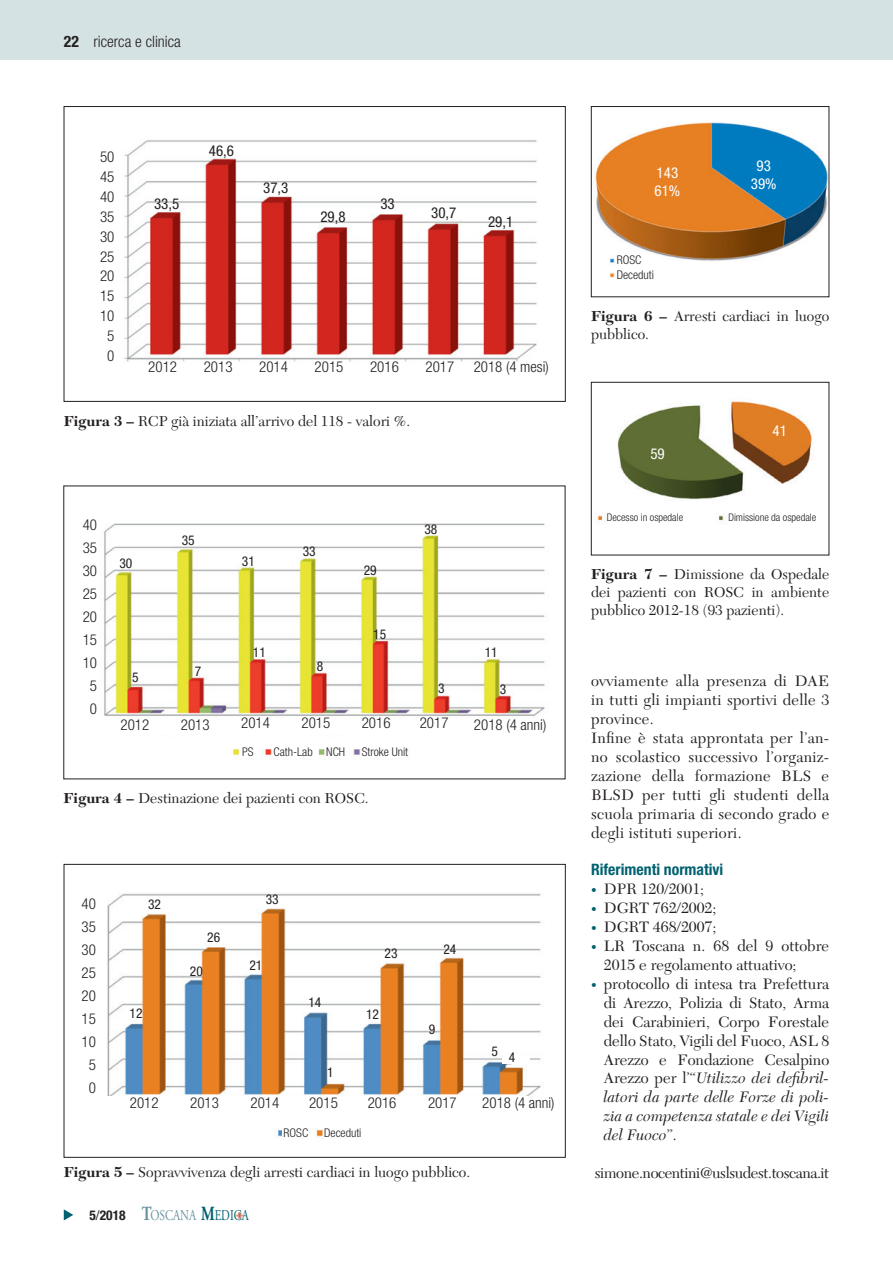
<style>
.page{position:relative;width:893px;height:1263px;background:#fff}
.page>*{position:absolute;margin:0;border:0;box-sizing:border-box;transform-origin:0 0}
.t1{font:15.75px/18.9px "New Caledonia LT Std";color:#231f20}
.t2{font:15.75px/18.9px "New Caledonia LT Std";letter-spacing:.055em;color:#231f20}
.t3{font:300 condensed 15.75px "Helvetica Neue LT Std";color:#231f20}
.t4{font:700 condensed 15.75px "Helvetica Neue LT Std";color:#006170}
.t5{font:15px/18px "New Caledonia LT Std";color:#231f20}
.t6{font:300 condensed 15px/23px "Helvetica Neue LT Std";color:#231f20;text-align:center}
.t7{font:condensed 15px "Helvetica Neue LT Std";color:#231f20}
.t8{font:15px "Adobe Garamond Pro";color:#66949f;scale:.76 1}
.t9{font:condensed 15px/18px "Helvetica Neue LT Std";color:#fff}
.t10{font:condensed 13.5px "Helvetica Neue LT Std";color:#231f20}
.t11{font:300 condensed 12px/14.2px "Helvetica Neue LT Std";color:#231f20}
.t12{font:300 condensed 10.5px "Helvetica Neue LT Std";color:#231f20}
.s1{font-weight:700}
.s2{font-family:"Helvetica Neue LT Std";font-weight:700;font-stretch:condensed;font-size:13.5px;color:#231f20}
.s3{font-family:"Helvetica Neue LT Std";font-stretch:condensed;font-size:13.5px;color:#231f20}
.s4{font-weight:700;font-size:20.1px}
.s5{font-weight:700;font-size:20.1px;color:#006170}
.s6{color:#006170}
.s7{font-family:"Helvetica Neue LT Std";font-weight:300;font-stretch:condensed;font-size:11.25px;color:#006170}
.s8{font-style:italic}
</style>
<div class="page">
<svg style="left:64px;top:1209px;width:9px;height:11px"></svg>
<svg style="left:236px;top:1212px;width:6px;height:6px"></svg>
<div style="left:0;top:0;width:893px;height:60px;background:#d5e2e4"></div>
<img style="left:104px;top:523px;width:441px;height:234px">
<img style="left:107px;top:893px;width:434px;height:244px">
<div style="left:64px;top:864px;width:502px;height:293px;border:1px solid #231f20"></div>
<img style="left:595px;top:122px;width:232px;height:156px">
<div style="left:591px;top:106px;width:238px;height:191px;border:1px solid #231f20"></div>
<img style="left:597px;top:401px;width:215px;height:120px">
<div style="left:591px;top:382px;width:238px;height:173px;border:1px solid #231f20"></div>
<div style="left:120px;top:719px;width:412px;height:16px;background:#fff"></div>
<div style="left:240px;top:745px;width:19px;height:13px;background:#fff"></div>
<div style="left:273px;top:745px;width:38px;height:13px;background:#fff"></div>
<div style="left:326px;top:745px;width:22px;height:13px;background:#fff"></div>
<div style="left:361px;top:745px;width:45px;height:13px;background:#fff"></div>
<div style="left:283px;top:1123px;width:16px;height:13px;background:#fff"></div>
<div style="left:324px;top:1123px;width:44px;height:13px;background:#fff"></div>
<div style="left:503px;top:1057px;width:27px;height:6px;background:#fff"></div>
<div style="left:96px;top:1096px;width:433px;height:21px;background:#fff"></div>
<div style="left:324px;top:1124px;width:61px;height:17px;background:#fff"></div>
<img style="left:124px;top:140px;width:413px;height:222px">
<div style="left:64px;top:106px;width:502px;height:296px;border:1px solid #231f20"></div>
<p class="t3" style="left:64px;top:32px;width:79px"><span class="s1">22</span> testatina</p>
<p class="t3" style="left:94px;top:32px;width:89px">ricerca e clinica</p>
<p class="t6" style="left:100px;top:147px;width:16px;line-height:19.8px">50<br>45<br>40<br>35<br>30<br>25<br>20<br>15<br>10<br>5<br>0</p>
<p class="t7" style="left:154px;top:195px;width:27px">33,5</p>
<p class="t7" style="left:209px;top:142px;width:27px">46,6</p>
<p class="t7" style="left:263px;top:179px;width:27px">37,3</p>
<p class="t7" style="left:380px;top:195px;width:16px">33</p>
<p class="t7" style="left:320px;top:208px;width:27px">29,8</p>
<p class="t7" style="left:431px;top:204px;width:27px">30,7</p>
<p class="t7" style="left:488px;top:213px;width:27px">29,1</p>
<p class="t6" style="left:148px;top:355px;width:30px">2012</p>
<p class="t6" style="left:204px;top:355px;width:30px">2013</p>
<p class="t6" style="left:259px;top:355px;width:30px">2014</p>
<p class="t6" style="left:315px;top:355px;width:30px">2015</p>
<p class="t6" style="left:370px;top:355px;width:30px">2016</p>
<p class="t6" style="left:426px;top:355px;width:30px">2017</p>
<p class="t6" style="left:474px;top:355px;width:77px">2018 (4 mesi)</p>
<p class="t6" style="left:467px;top:355px;width:77px">2018 (4 mesi)</p>
<p class="t5" style="left:64px;top:412px;width:348px"><span class="s1">Figura 3 –</span> RCP già iniziata all’arrivo del 118 - valori %.</p>
<p class="t6" style="left:83px;top:513px;width:16px">40<br>35<br>30<br>25<br>20<br>15<br>10<br>5<br>0</p>
<p class="t10" style="left:119px;top:556px;width:14px">30</p>
<p class="t10" style="left:132px;top:669px;width:8px">5</p>
<p class="t10" style="left:182px;top:532px;width:14px">35</p>
<p class="t10" style="left:242px;top:553px;width:14px">31</p>
<p class="t10" style="left:253px;top:645px;width:14px">11</p>
<p class="t10" style="left:303px;top:543px;width:14px">33</p>
<p class="t10" style="left:195px;top:663px;width:8px">7</p>
<p class="t10" style="left:317px;top:658px;width:8px">8</p>
<p class="t10" style="left:364px;top:563px;width:14px">29</p>
<p class="t10" style="left:373px;top:626px;width:14px">15</p>
<p class="t10" style="left:424px;top:521px;width:14px">38</p>
<p class="t10" style="left:485px;top:644px;width:14px">11</p>
<p class="t10" style="left:438px;top:681px;width:8px">3</p>
<p class="t10" style="left:500px;top:682px;width:8px">3</p>
<p class="t6" style="left:121px;top:713px;width:30px">2012</p>
<p class="t6" style="left:181px;top:713px;width:30px">2013</p>
<p class="t6" style="left:241px;top:711px;width:30px">2014</p>
<p class="t6" style="left:301px;top:711px;width:30px">2015</p>
<p class="t6" style="left:362px;top:711px;width:30px">2016</p>
<p class="t6" style="left:420px;top:711px;width:30px">2017</p>
<p class="t6" style="left:474px;top:713px;width:74px">2018 (4 anni)</p>
<p class="t11" style="left:242px;top:744px;width:13px">PS</p>
<p class="t11" style="left:274px;top:744px;width:73px">Cath-Lab NCH</p>
<p class="t11" style="left:362px;top:744px;width:48px">Stroke Unit</p>
<p class="t5" style="left:64px;top:789px;width:307px"><span class="s1">Figura 4 –</span> Destinazione dei pazienti con ROSC.</p>
<p class="t6" style="left:81px;top:892px;width:16px">40<br>35<br>30<br>25<br>20<br>15<br>10<br>5<br>0</p>
<p class="t10" style="left:148px;top:896px;width:14px">32</p>
<p class="t10" style="left:130px;top:1005px;width:14px">12</p>
<p class="t10" style="left:207px;top:930px;width:14px">26</p>
<p class="t10" style="left:190px;top:963px;width:14px">20</p>
<p class="t10" style="left:266px;top:892px;width:14px">33</p>
<p class="t10" style="left:249px;top:957px;width:14px">21</p>
<p class="t10" style="left:308px;top:995px;width:14px">14</p>
<p class="t10" style="left:327px;top:1064px;width:8px">1</p>
<p class="t10" style="left:385px;top:945px;width:14px">23</p>
<p class="t10" style="left:443px;top:941px;width:14px">24</p>
<p class="t10" style="left:366px;top:1006px;width:14px">12</p>
<p class="t10" style="left:429px;top:1022px;width:8px">9</p>
<p class="t10" style="left:491px;top:1044px;width:8px">5</p>
<p class="t10" style="left:509px;top:1050px;width:8px">4</p>
<p class="t6" style="left:130px;top:1091px;width:30px">2012</p>
<p class="t6" style="left:190px;top:1091px;width:30px">2013</p>
<p class="t6" style="left:250px;top:1091px;width:30px">2014</p>
<p class="t6" style="left:309px;top:1091px;width:30px">2015</p>
<p class="t6" style="left:368px;top:1091px;width:30px">2016</p>
<p class="t6" style="left:428px;top:1091px;width:30px">2017</p>
<p class="t6" style="left:482px;top:1091px;width:74px">2018 (4 anni)</p>
<p class="t11" style="left:284px;top:1125px;width:26px">ROSC</p>
<p class="t11" style="left:324px;top:1125px;width:39px">Deceduti</p>
<p class="t5" style="left:64px;top:1163px;width:408px"><span class="s1">Figura 5 –</span> Sopravvivenza degli arresti cardiaci in luogo pubblico.</p>
<p class="t8" style="left:89px;top:1206px;width:211px"><span class="s2">5</span><span class="s3">/</span><span class="s2">2018</span> <span class="s4">T</span>OSCANA <span class="s5">M</span><span class="s6">EDICA</span></p>
<p class="t9" style="left:654px;top:164px;width:27px">143<br>61%</p>
<p class="t11" style="left:617px;top:253px;width:39px">ROSC<br>Deceduti</p>
<p class="t9" style="left:751px;top:157px;width:27px;text-align:center">93<br>39%</p>
<p class="t5" style="left:591px;top:307px;width:240px"><span class="s1">Figura 6 –</span> Arresti cardiaci in luogo pubblico.</p>
<p class="t9" style="left:650px;top:444px;width:16px">59</p>
<p class="t9" style="left:772px;top:422px;width:16px">41</p>
<p class="t12" style="left:607px;top:511px;width:78px">Decesso in ospedale</p>
<p class="t12" style="left:728px;top:511px;width:89px">Dimissione da ospedale</p>
<p class="t5" style="left:591px;top:565px;width:240px;text-align:justify"><span class="s1">Figura 7 –</span> Dimissione da Ospedale dei pazienti con ROSC in ambiente pubblico 2012-18 (93 pazienti).</p>
<p class="t2" style="left:591px;top:672px;width:240px">ovviamente alla presenza di DAE in tutti gli impianti sportivi delle 3 province.<br>Infine è stata approntata per l’an&shy;no scolastico successivo l’organiz&shy;zazione della formazione BLS e<br>BLSD per tutti gli studenti della scuola primaria di secondo grado e degli istituti superiori.</p>
<p class="t4" style="left:591px;top:860px;width:134px">Riferimenti normativi</p>
<p class="t1" style="left:591px;top:880px;width:115px"><span class="s7">•</span> DPR 120/2001;</p>
<p class="t1" style="left:591px;top:899px;width:127px"><span class="s7">•</span> DGRT 762/2002;</p>
<p class="t1" style="left:591px;top:918px;width:127px"><span class="s7">•</span> DGRT 468/2007;</p>
<p class="t1" style="left:604px;top:937px;width:227px;text-indent:-13px"><span class="s7">•</span> LR Toscana n. 68 del 9 ottobre<br>2015 e regolamento attuativo;</p>
<p class="t1" style="left:604px;top:974px;width:227px;text-align:justify;text-indent:-13px"><span class="s7">•</span> protocollo di intesa tra Prefettura di Arezzo, Polizia di Stato, Arma dei Carabinieri, Corpo Forestale dello Stato, Vigili del Fuoco, ASL 8<br>Arezzo e Fondazione Cesalpino Arezzo per l’“<span class="s8">Utilizzo dei defibril&shy;latori da parte delle Forze di poli&shy;zia a competenza statale e dei Vigili del Fuoco</span>”.</p>
<p class="t1" style="left:595px;top:1163px;width:236px">simone.nocentini@uslsudest.toscana.it</p>
</div>
